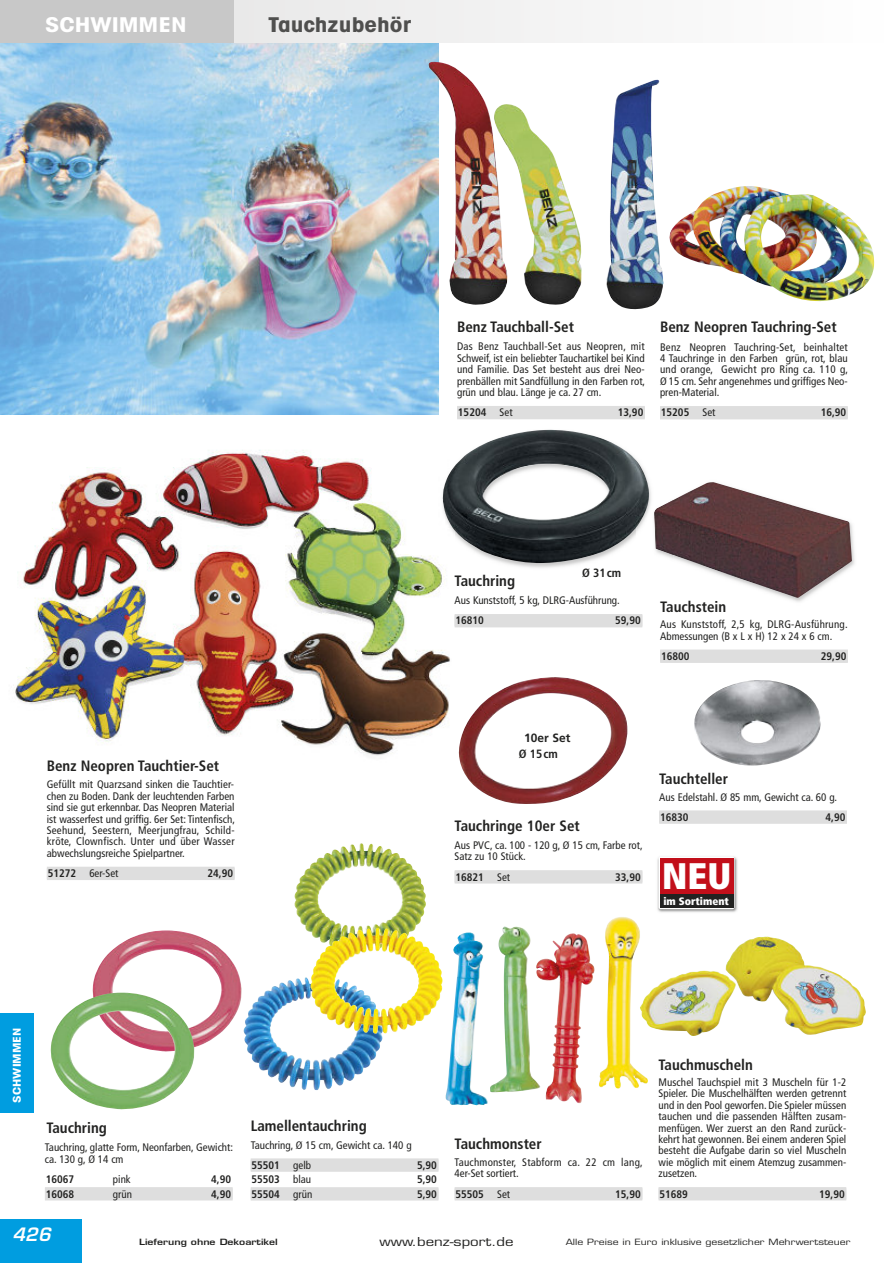
<style>
.page{position:relative;width:893px;height:1263px;background:#fff}
.page>*{position:absolute;margin:0;border:0;box-sizing:border-box;transform-origin:0 0}
.t1{font:900 condensed 36.9px "Frutiger";color:#fff}
.t2{font:700 condensed 20.4px "Avant Garde";color:#4f4f4e;scale:1.25 1}
.t3{font:700 condensed 20.4px "Avant Garde";color:#fff;scale:1.25 1}
.t4{font:italic 600 18px "Eurostile";color:#fff}
.t5{font:700 condensed 15px "Frutiger";color:#222221}
.t6{font:12px "Eurostile";color:#222221;scale:1.25 1}
.t7{font:700 condensed 12px "Frutiger";color:#222221}
.t8{font:700 12px "Frutiger";color:#222221}
.t9{font:condensed 10.95px/11.4px "Frutiger";color:#222221;text-align:justify}
.t10{font:700 condensed 10.95px "Frutiger";color:#222221}
.t11{font:condensed 10.95px/11.4px "Frutiger";letter-spacing:.02em;color:#222221}
.t12{font:700 condensed 10.8px "Avant Garde";color:#fff;scale:1.25 1}
.t13{font:900 condensed 10.65px "Frutiger";color:#fff}
.t14{font:8.4px "Eurostile";color:#222221;scale:1.25 1}
.t15{font:600 8.4px "Eurostile";color:#222221;scale:1.25 1}
.s1{font-weight:400}
.s2{font-weight:700}
</style>
<div class="page">
<img style="left:649px;top:936px;width:217px;height:100px">
<img style="left:674px;top:482px;width:178px;height:116px">
<img style="left:0;top:43px;width:438px;height:371px">
<img style="left:294px;top:843px;width:132px;height:89px">
<img style="left:465px;top:917px;width:184px;height:187px">
<div style="left:234px;top:0;width:658px;height:43px;background:#f4f4f4"></div>
<div style="left:0;top:0;width:234px;height:43px;background:#c8c8c8"></div>
<div style="left:0;top:1013px;width:34px;height:100px;background:#009de0"></div>
<img style="left:15px;top:450px;width:440px;height:306px">
<img style="left:669px;top:186px;width:205px;height:115px">
<img style="left:649px;top:479px;width:25px;height:81px">
<img style="left:654px;top:500px;width:20px;height:55px">
<img style="left:413px;top:412px;width:25px;height:2px">
<img style="left:413px;top:450px;width:42px;height:136px">
<img style="left:443px;top:430px;width:206px;height:133px">
<img style="left:459px;top:677px;width:169px;height:127px">
<img style="left:694px;top:680px;width:127px;height:86px">
<img style="left:93px;top:930px;width:149px;height:121px">
<img style="left:51px;top:992px;width:143px;height:117px">
<div style="left:0;top:1219px;width:82px;height:44px;background:#009de0"></div>
<img style="left:243px;top:977px;width:140px;height:113px">
<img style="left:310px;top:928px;width:133px;height:106px">
<img style="left:428px;top:62px;width:236px;height:247px">
<img style="left:657px;top:856px;width:81px;height:56px">
<div style="left:658px;top:856px;width:76px;height:53px;background:#fff;border-radius:2px"></div>
<div style="left:660px;top:858px;width:73px;height:37px;background:#c20f1a"></div>
<div style="left:660px;top:895px;width:73px;height:13px;background:#222221"></div>
<div style="left:658px;top:1187px;width:188px;height:12px;background:#dedede"></div>
<div style="left:658px;top:1188px;width:188px;height:12px;background:#dedede"></div>
<div style="left:251px;top:1158px;width:187px;height:12px;background:#ebebeb"></div>
<div style="left:251px;top:1159px;width:187px;height:13px;background:#dedede"></div>
<div style="left:251px;top:1187px;width:187px;height:12px;background:#dedede"></div>
<div style="left:251px;top:1188px;width:187px;height:12px;background:#dedede"></div>
<div style="left:455px;top:870px;width:187px;height:12px;background:#dedede"></div>
<div style="left:455px;top:871px;width:187px;height:12px;background:#dedede"></div>
<div style="left:455px;top:1187px;width:187px;height:12px;background:#dedede"></div>
<div style="left:455px;top:1188px;width:187px;height:12px;background:#dedede"></div>
<div style="left:47px;top:867px;width:188px;height:12px;background:#dedede"></div>
<div style="left:47px;top:868px;width:188px;height:12px;background:#dedede"></div>
<div style="left:660px;top:406px;width:188px;height:12px;background:#dedede"></div>
<div style="left:660px;top:407px;width:188px;height:12px;background:#dedede"></div>
<div style="left:457px;top:406px;width:188px;height:12px;background:#dedede"></div>
<div style="left:457px;top:407px;width:188px;height:12px;background:#dedede"></div>
<div style="left:660px;top:649px;width:188px;height:13px;background:#dedede"></div>
<div style="left:660px;top:651px;width:188px;height:12px;background:#dedede"></div>
<div style="left:455px;top:614px;width:187px;height:12px;background:#dedede"></div>
<div style="left:455px;top:615px;width:187px;height:12px;background:#dedede"></div>
<div style="left:659px;top:810px;width:188px;height:12px;background:#dedede"></div>
<div style="left:659px;top:812px;width:188px;height:12px;background:#dedede"></div>
<div style="left:45px;top:1187px;width:188px;height:12px;background:#dedede"></div>
<div style="left:45px;top:1188px;width:188px;height:12px;background:#dedede"></div>
<h2 class="t3" style="left:45px;top:17px;width:115px">SCHWIMMEN</h2>
<h2 class="t2" style="left:268px;top:17px;width:116px">Tauchzubehör</h2>
<h3 class="t5" style="left:457px;top:321px;width:118px">Benz Tauchball-Set</h3>
<p class="t9" style="left:457px;top:342px;width:190px">Das Benz Tauchball-Set aus Neopren, mit Schweif, ist ein beliebter Tauchartikel bei Kind und Familie. Das Set besteht aus drei Neo&shy;prenbällen mit Sandfüllung in den Farben rot, grün und blau. Länge je ca. 27 cm.</p>
<p class="t10" style="left:458px;top:408px;width:56px">15204 <span class="s1">Set</span></p>
<p class="t10" style="left:618px;top:408px;width:27px">13,90</p>
<h3 class="t5" style="left:660px;top:321px;width:178px">Benz Neopren Tauchring-Set</h3>
<p class="t9" style="left:660px;top:342px;width:190px">Benz Neopren Tauchring-Set, beinhaltet 4 Tauchringe in den Farben grün, rot, blau und orange, Gewicht pro Ring ca. 110 g, Ø 15 cm. Sehr angenehmes und griffiges Neo&shy;pren-Material.</p>
<p class="t10" style="left:661px;top:408px;width:56px">15205 <span class="s1">Set</span></p>
<p class="t10" style="left:821px;top:408px;width:27px">16,90</p>
<h3 class="t5" style="left:47px;top:760px;width:174px">Benz Neopren Tauchtier-Set</h3>
<p class="t9" style="left:47px;top:780px;width:190px">Gefüllt mit Quarzsand sinken die Tauchtier&shy;chen zu Boden. Dank der leuchtenden Farben sind sie gut erkennbar. Das Neopren Material ist wasserfest und griffig. 6er Set: Tintenfisch, Seehund, Seestern, Meerjungfrau, Schild&shy;kröte, Clownfisch. Unter und über Wasser abwechslungsreiche Spielpartner.</p>
<p class="t9" style="left:48px;top:868px;width:72px"><span class="s2">51272</span> 6er-Set</p>
<p class="t10" style="left:207px;top:869px;width:27px">24,90</p>
<p class="t7" style="left:582px;top:567px;width:41px">Ø 31cm</p>
<h3 class="t5" style="left:455px;top:575px;width:62px">Tauchring</h3>
<p class="t9" style="left:455px;top:595px;width:167px">Aus Kunststoff, 5 kg, DLRG-Ausführung.</p>
<p class="t10" style="left:455px;top:616px;width:30px">16810</p>
<p class="t10" style="left:615px;top:616px;width:27px">59,90</p>
<h3 class="t5" style="left:660px;top:600px;width:68px">Tauchstein</h3>
<p class="t11" style="left:660px;top:620px;width:189px">Aus Kunststoff, 2,5 kg, DLRG-Ausführung.<br>Abmessungen (B x L x H) 12 x 24 x 6 cm.</p>
<p class="t10" style="left:661px;top:652px;width:30px">16800</p>
<p class="t10" style="left:821px;top:652px;width:27px">29,90</p>
<p class="t8" style="left:524px;top:733px;width:48px">10er Set</p>
<p class="t7" style="left:519px;top:749px;width:41px">Ø 15cm</p>
<h3 class="t5" style="left:455px;top:819px;width:127px">Tauchringe 10er Set</h3>
<p class="t9" style="left:455px;top:840px;width:190px">Aus PVC, ca. 100 - 120 g, Ø 15 cm, Farbe rot,<br>Satz zu 10 Stück.</p>
<p class="t10" style="left:455px;top:872px;width:56px">16821 <span class="s1">Set</span></p>
<p class="t10" style="left:615px;top:872px;width:27px">33,90</p>
<h3 class="t5" style="left:659px;top:772px;width:70px">Tauchteller</h3>
<p class="t9" style="left:659px;top:792px;width:179px">Aus Edelstahl. Ø 85 mm, Gewicht ca. 60 g.</p>
<p class="t10" style="left:660px;top:813px;width:30px">16830</p>
<p class="t10" style="left:825px;top:813px;width:21px">4,90</p>
<h1 class="t1" style="left:662px;top:862px;width:71px">NEU</h1>
<p class="t13" style="left:663px;top:896px;width:67px">im Sortiment</p>
<p class="t12" style="left:13px;top:1102px;width:61px;rotate:-90deg">SCHWIMMEN</p>
<h3 class="t5" style="left:46px;top:1122px;width:62px">Tauchring</h3>
<p class="t9" style="left:45px;top:1143px;width:190px">Tauchring, glatte Form, Neonfarben, Gewicht: ca. 130 g, Ø 14 cm</p>
<p class="t10" style="left:46px;top:1175px;width:30px">16067</p>
<p class="t9" style="left:113px;top:1174px;width:19px">pink</p>
<p class="t10" style="left:211px;top:1175px;width:21px">4,90</p>
<p class="t10" style="left:46px;top:1189px;width:30px">16068</p>
<p class="t9" style="left:113px;top:1189px;width:21px">grün</p>
<p class="t10" style="left:211px;top:1189px;width:21px">4,90</p>
<h3 class="t5" style="left:251px;top:1120px;width:118px">Lamellentauchring</h3>
<p class="t9" style="left:251px;top:1135px;width:162px;line-height:20.2px">Tauchring, Ø 15 cm, Gewicht ca. 140 g<br><span class="s2">55501</span> gelb</p>
<p class="t10" style="left:417px;top:1160px;width:21px">5,90</p>
<p class="t10" style="left:252px;top:1175px;width:61px">55503 <span class="s1">blau</span></p>
<p class="t10" style="left:417px;top:1175px;width:21px">5,90</p>
<p class="t10" style="left:252px;top:1189px;width:62px">55504 <span class="s1">grün</span></p>
<p class="t10" style="left:417px;top:1189px;width:21px">5,90</p>
<h3 class="t5" style="left:455px;top:1138px;width:89px">Tauchmonster</h3>
<p class="t11" style="left:455px;top:1157px;width:190px">Tauchmonster, Stabform ca. 22 cm lang,<br>4er-Set sortiert.</p>
<p class="t10" style="left:455px;top:1189px;width:56px">55505 <span class="s1">Set</span></p>
<p class="t10" style="left:615px;top:1189px;width:27px">15,90</p>
<h3 class="t5" style="left:658px;top:1059px;width:96px">Tauchmuscheln</h3>
<p class="t9" style="left:658px;top:1077px;width:189px">Muschel Tauchspiel mit 3 Muscheln für 1-2<br>Spieler. Die Muschelhälften werden getrennt und in den Pool geworfen. Die Spieler müssen tauchen und die passenden Hälften zusam&shy;menfügen. Wer zuerst an den Rand zurück&shy;kehrt hat gewonnen. Bei einem anderen Spiel besteht die Aufgabe darin so viel Muscheln wie möglich mit einem Atemzug zusammen&shy;zusetzen.</p>
<p class="t10" style="left:659px;top:1189px;width:30px">51689</p>
<p class="t10" style="left:819px;top:1189px;width:27px">19,90</p>
<h3 class="t4" style="left:13px;top:1228px;width:40px">426</h3>
<p class="t15" style="left:139px;top:1239px;width:112px">Lieferung ohne Dekoartikel</p>
<p class="t6" style="left:379px;top:1237px;width:109px">www.benz-sport.de</p>
<p class="t14" style="left:566px;top:1239px;width:229px">Alle Preise in Euro inklusive gesetzlicher Mehrwertsteuer</p>
</div>
